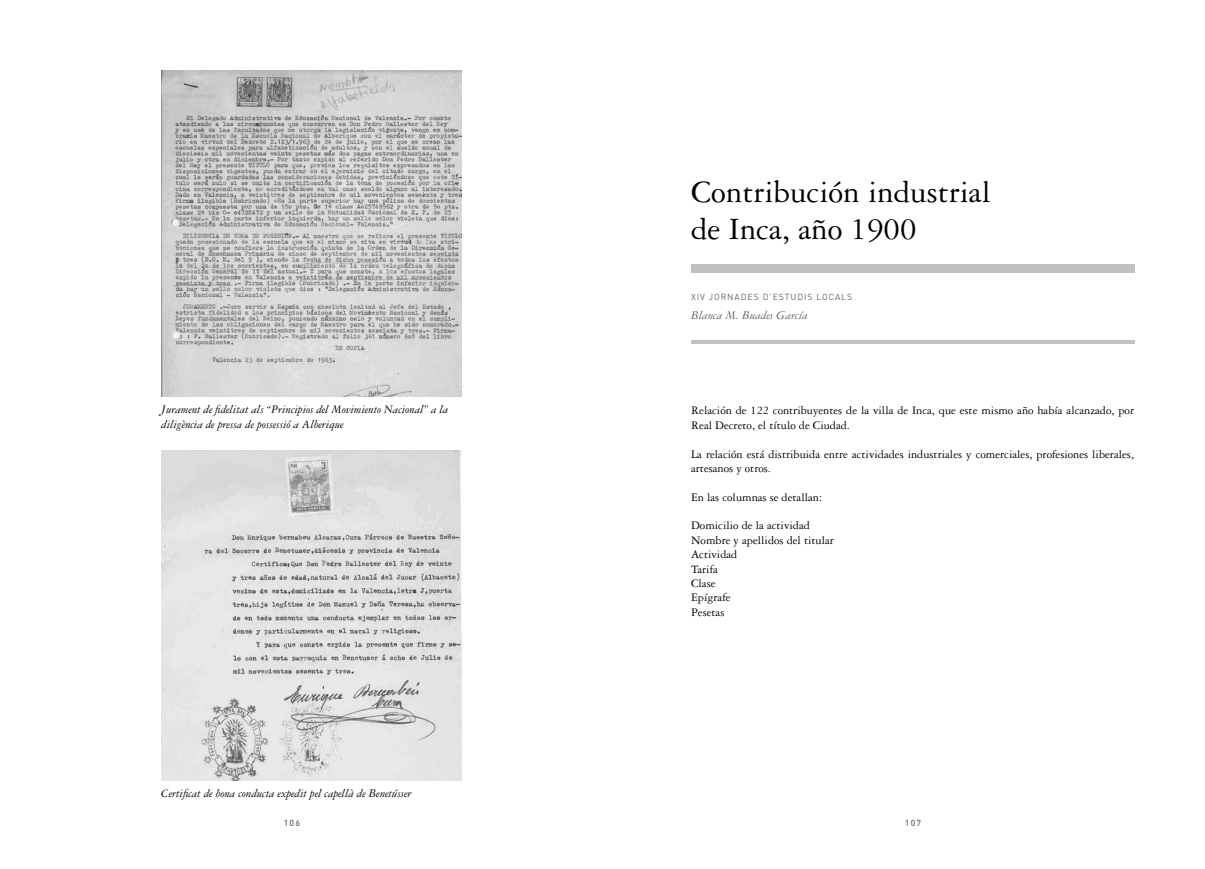
<style>
.page{position:relative;width:1205px;height:869px;background:#fff}
.page>*{position:absolute;margin:0;border:0;box-sizing:border-box;transform-origin:0 0}
.t1{font:33px/36.9px "Garamond Three";color:#000}
.t2{font:italic 12.5px "Garamond Three";color:#616264}
.t3{font:12.25px/14.4px "Garamond Three";color:#000}
.t4{font:italic 12.25px/14.4px "Garamond Three";color:#000}
.t5{font:8.75px "DIN";letter-spacing:.1em;color:#646567}
.t6{font:500 8.75px "DIN";letter-spacing:.14em;color:#646567}
</style>
<div class="page">
<div style="left:691px;top:264px;width:443px;height:9px;background:#c0c1c2"></div>
<hr style="left:691px;top:340px;width:443px;height:4px;background:#c0c1c2">
<img style="left:161px;top:71px;width:300px;height:326px">
<img style="left:161px;top:450px;width:300px;height:330px">
<h1 class="t1" style="left:691px;top:174px;width:301px">Contribución industrial de Inca, año 1900</h1>
<p class="t4" style="left:161px;top:402px;width:288px">Jurament de fidelitat als “Principios del Movimiento Nacional” a la diligència de pressa de possessió a Alberique</p>
<p class="t5" style="left:691px;top:291px;width:163px">XIV JORNADES D’ESTUDIS LOCALS</p>
<p class="t2" style="left:691px;top:309px;width:118px">Blanca M. Buades García</p>
<p class="t3" style="left:691px;top:403px;width:444px">Relación de 122 contribuyentes de la villa de Inca, que este mismo año había alcanzado, por<br>Real Decreto, el título de Ciudad.</p>
<p class="t3" style="left:691px;top:446px;width:444px">La relación está distribuida entre actividades industriales y comerciales, profesiones liberales, artesanos y otros.</p>
<p class="t3" style="left:691px;top:489px;width:133px">En las columnas se detallan:</p>
<p class="t3" style="left:691px;top:518px;width:144px">Domicilio de la actividad<br>Nombre y apellidos del titular<br>Actividad<br>Tarifa<br>Clase<br>Epígrafe<br>Pesetas</p>
<p class="t4" style="left:161px;top:785px;width:252px">Certificat de bona conducta expedit pel capellà de Benetússer</p>
<p class="t6" style="left:284px;top:816px;width:18px">106</p>
<p class="t6" style="left:905px;top:816px;width:18px">107</p>
</div>
